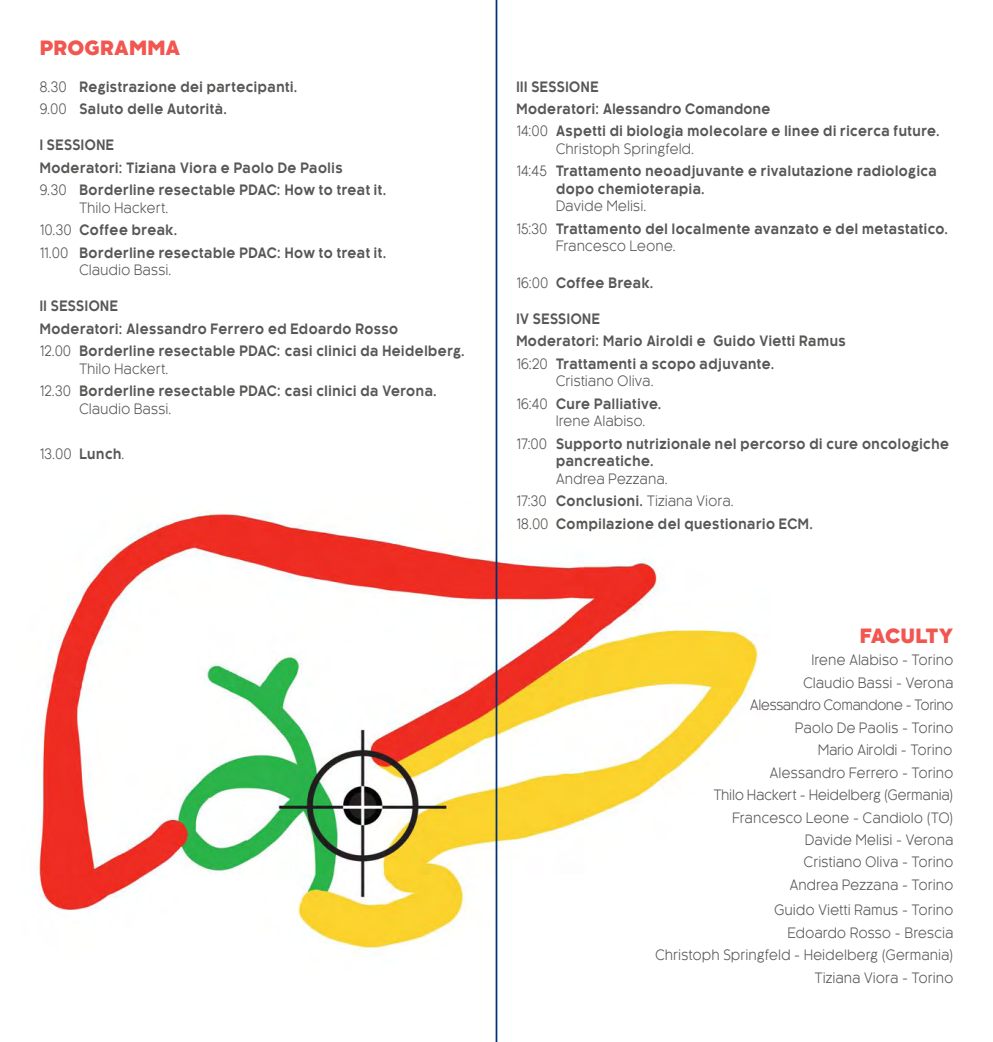
<style>
.page{position:relative;width:993px;height:1042px;background:#fff}
.page>*{position:absolute;margin:0;border:0;box-sizing:border-box;transform-origin:0 0}
.t1{font:800 19.25px "Kaleko 205";color:#f15750}
.t2{font:800 19.25px "Kaleko 205";letter-spacing:-.02em;color:#f15750}
.t3{font:700 14px/22.4px "Kaleko 205";letter-spacing:.04em;color:#575756;scale:.9 1}
.t4{font:14px/22.4px "Kaleko 205";letter-spacing:.04em;color:#575756;text-align:right;scale:.9 1}
.s1{font-weight:400}
.s2{font-weight:700}
</style>
<div class="page">
<img style="left:35px;top:501px;width:724px;height:468px">
<hr style="left:495px;top:0;width:2px;height:1042px;background:#003173">
<h1 class="t1" style="left:40px;top:37px;width:142px">PROGRAMMA</h1>
<p class="t3" style="left:40px;top:75px;width:288px"><span class="s1">8.30</span> Registrazione dei partecipanti.<br><span class="s1">9.00</span> Saluto delle Autorità.</p>
<p class="t3" style="left:40px;top:134px;width:387px">I SESSIONE<br>Moderatori: Tiziana Viora e Paolo De Paolis<br><span class="s1">9.30</span> Borderline resectable PDAC: How to treat it.</p>
<p class="t3" style="left:40px;top:196px;width:387px;text-indent:40px"><span class="s1">Thilo Hackert.<br>10.30</span> Coffee break.<br><span class="s1">11.00</span> Borderline resectable PDAC: How to treat it.</p>
<p class="t4" style="left:79px;top:259px;width:104px">Claudio Bassi.</p>
<p class="t3" style="left:40px;top:295px;width:474px">II SESSIONE<br>Moderatori: Alessandro Ferrero ed Edoardo Rosso<br><span class="s1">12.00</span> Borderline resectable PDAC: casi clinici da Heidelberg.</p>
<p class="t3" style="left:40px;top:357px;width:443px;text-indent:40px"><span class="s1">Thilo Hackert.<br>12.30</span> Borderline resectable PDAC: casi clinici da Verona.</p>
<p class="t4" style="left:79px;top:397px;width:104px">Claudio Bassi.</p>
<p class="t4" style="left:40px;top:442px;width:96px">13.00 <span class="s2">Lunch</span>.</p>
<p class="t3" style="left:516px;top:75px;width:472px">III SESSIONE<br>Moderatori: Alessandro Comandone<br><span class="s1">14:00</span> Aspetti di biologia molecolare e linee di ricerca future.</p>
<p class="t3" style="left:516px;top:138px;width:468px;text-indent:40px"><span class="s1">Christoph Springfeld.<br>14:45</span> Trattamento neoadjuvante e rivalutazione radiologica</p>
<p class="t3" style="left:556px;top:178px;width:167px">dopo chemioterapia.</p>
<p class="t3" style="left:516px;top:195px;width:481px;text-indent:40px"><span class="s1">Davide Melisi.<br>15:30</span> Trattamento del localmente avanzato e del metastatico.</p>
<p class="t4" style="left:556px;top:235px;width:134px">Francesco Leone.</p>
<p class="t3" style="left:516px;top:271px;width:154px"><span class="s1">16:00</span> Coffee Break.</p>
<p class="t3" style="left:516px;top:307px;width:367px">IV SESSIONE<br>Moderatori: Mario Airoldi e Guido Vietti Ramus<br><span class="s1">16:20</span> Trattamenti a scopo adjuvante.</p>
<p class="t4" style="left:516px;top:370px;width:163px;text-align:left;text-indent:40px">Cristiano Oliva.<br>16:40 <span class="s2">Cure Palliative.</span></p>
<p class="t3" style="left:516px;top:410px;width:482px;text-indent:40px"><span class="s1">Irene Alabiso.<br>17:00</span> Supporto nutrizionale nel percorso di cure oncologiche</p>
<p class="t3" style="left:556px;top:450px;width:110px">pancreatiche.</p>
<p class="t3" style="left:516px;top:467px;width:331px;text-indent:40px"><span class="s1">Andrea Pezzana.<br>17:30</span> Conclusioni. <span class="s1">Tiziana Viora.<br>18.00</span> Compilazione del questionario ECM.</p>
<h1 class="t2" style="left:859px;top:625px;width:95px">FACULTY</h1>
<p class="t4" style="left:713px;top:649px;width:268px">Irene Alabiso - Torino<br>Claudio Bassi - Verona<br>Alessandro Comandone - Torino<br>Paolo De Paolis - Torino<br>Mario Airoldi - Torino<br>Alessandro Ferrero - Torino<br>Thilo Hackert - Heidelberg (Germania)<br>Francesco Leone - Candiolo (TO)<br>Davide Melisi - Verona<br>Cristiano Oliva - Torino<br>Andrea Pezzana - Torino</p>
<p class="t4" style="left:655px;top:899px;width:332px">Guido Vietti Ramus - Torino<br>Edoardo Rosso - Brescia<br>Christoph Springfeld - Heidelberg (Germania)<br>Tiziana Viora - Torino</p>
</div>
